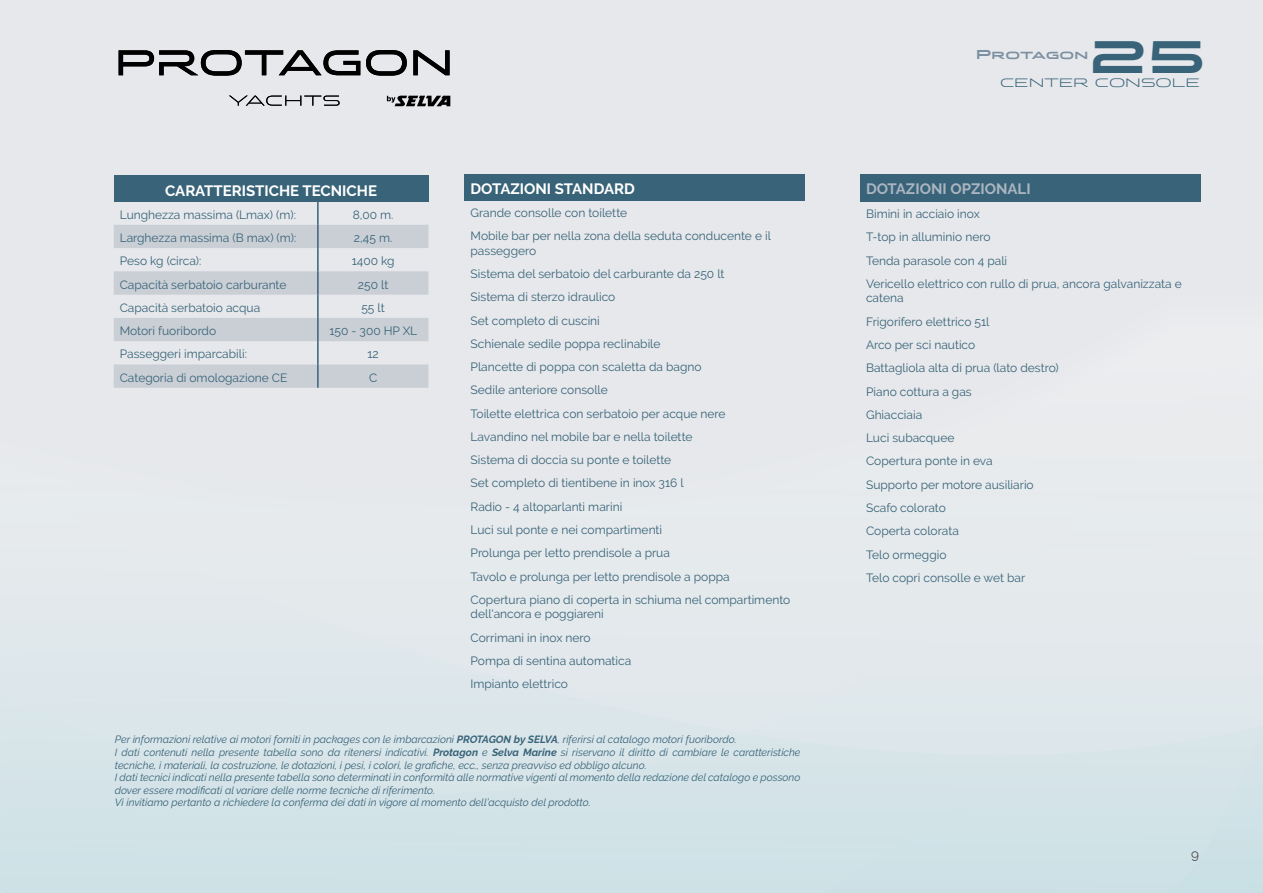
<style>
.page{position:relative;width:1263px;height:893px;background:#fff}
.page>*{position:absolute;margin:0;border:0;box-sizing:border-box;transform-origin:0 0}
.t1{font:45.3px "Stereo Gothic 750 Regular 2";color:#386378}
.t2{font:700 15px "Raleway";color:#fff}
.t3{font:700 15px "Raleway";color:#abb5c1}
.t4{font:13.5px "Raleway";color:#4d4d4f}
.t5{font:12.75px "Stereo Gothic 750 Regular 2";letter-spacing:-.005em;color:#7d90a1}
.t6{font:12px/23.2px "Raleway";color:#386378}
.t7{font:12px "Stereo Gothic 350";color:#386378}
.t8{font:italic 10.5px/12.6px "Raleway";color:#386378}
.s1{font-weight:700}
</style>
<div class="page">
<div style="left:1px;top:0;width:1262px;height:893px;background:linear-gradient(to bottom,#ebe9ec,#d8e6ea)"></div>
<div style="left:114px;top:175px;width:314px;height:26px;background:#386378"></div>
<svg style="left:114px;top:225px;width:314px;height:163px;background:#d6d9df"></svg>
<hr style="left:317px;top:201px;width:2px;height:24px;background:#386378">
<hr style="left:317px;top:225px;width:2px;height:23px;background:#386378">
<hr style="left:317px;top:248px;width:2px;height:23px;background:#386378">
<hr style="left:317px;top:271px;width:2px;height:24px;background:#386378">
<hr style="left:317px;top:295px;width:2px;height:23px;background:#386378">
<hr style="left:317px;top:318px;width:2px;height:23px;background:#386378">
<hr style="left:317px;top:341px;width:2px;height:23px;background:#386378">
<hr style="left:317px;top:364px;width:2px;height:24px;background:#386378">
<div style="left:860px;top:174px;width:340px;height:28px;background:#386378"></div>
<div style="left:465px;top:174px;width:340px;height:26px;background:#386378"></div>
<svg style="left:229px;top:96px;width:111px;height:10px"></svg>
<svg style="left:366px;top:50px;width:41px;height:26px"></svg>
<svg style="left:413px;top:50px;width:37px;height:25px"></svg>
<svg style="left:119px;top:50px;width:241px;height:26px;background:#8c8d8f"></svg>
<svg style="left:387px;top:96px;width:63px;height:10px"></svg>
<p class="t2" style="left:165px;top:182px;width:213px">CARATTERISTICHE TECNICHE</p>
<p class="t6" style="left:120px;top:203px;width:178px">Lunghezza massima (Lmax) (m):</p>
<p class="t6" style="left:353px;top:203px;width:42px">8,00 m.</p>
<p class="t6" style="left:120px;top:226px;width:178px">Larghezza massima (B max) (m):</p>
<p class="t6" style="left:354px;top:226px;width:40px">2,45 m.</p>
<p class="t6" style="left:120px;top:249px;width:83px">Peso kg (circa):</p>
<p class="t6" style="left:352px;top:249px;width:44px">1400 kg</p>
<p class="t6" style="left:120px;top:273px;width:168px">Capacità serbatoio carburante</p>
<p class="t6" style="left:358px;top:273px;width:32px">250 lt</p>
<p class="t6" style="left:120px;top:296px;width:142px">Capacità serbatoio acqua</p>
<p class="t6" style="left:361px;top:296px;width:25px">55 lt</p>
<p class="t6" style="left:120px;top:319px;width:98px">Motori fuoribordo</p>
<p class="t6" style="left:329px;top:319px;width:89px">150 - 300 HP XL</p>
<p class="t6" style="left:120px;top:343px;width:129px">Passeggeri imparcabili:</p>
<p class="t6" style="left:367px;top:343px;width:13px">12</p>
<p class="t6" style="left:120px;top:366px;width:169px">Categoria di omologazione CE</p>
<p class="t6" style="left:369px;top:366px;width:10px">C</p>
<p class="t2" style="left:471px;top:181px;width:166px">DOTAZIONI STANDARD</p>
<p class="t6" style="left:471px;top:201px;width:302px">Grande consolle con toilette<br>Mobile bar per nella zona della seduta conducente e il</p>
<p class="t6" style="left:471px;top:239px;width:321px">passeggero<br>Sistema del serbatoio del carburante da 250 lt<br>Sistema di sterzo idraulico<br>Set completo di cuscini<br>Schienale sedile poppa reclinabile<br>Plancette di poppa con scaletta da bagno<br>Sedile anteriore consolle<br>Toilette elettrica con serbatoio per acque nere<br>Lavandino nel mobile bar e nella toilette<br>Sistema di doccia su ponte e toilette<br>Set completo di tientibene in inox 316 l<br>Radio - 4 altoparlanti marini<br>Luci sul ponte e nei compartimenti<br>Prolunga per letto prendisole a prua<br>Tavolo e prolunga per letto prendisole a poppa<br>Copertura piano di coperta in schiuma nel compartimento</p>
<p class="t6" style="left:471px;top:602px;width:162px">dell'ancora e poggiareni<br>Corrimani in inox nero<br>Pompa di sentina automatica<br>Impianto elettrico</p>
<p class="t8" style="left:115px;top:733px;width:687px">Per informazioni relative ai motori forniti in packages con le imbarcazioni <span class="s1">PROTAGON by SELVA</span>, riferirsi al catalogo motori fuoribordo.<br>I dati contenuti nella presente tabella sono da ritenersi indicativi. <span class="s1">Protagon</span> e <span class="s1">Selva Marine</span> si riservano il diritto di cambiare le caratteristiche tecniche, i materiali, la costruzione, le dotazioni, i pesi, i colori, le grafiche, ecc., senza preavviso ed obbligo alcuno.<br>I dati tecnici indicati nella presente tabella sono determinati in conformità alle normative vigenti al momento della redazione del catalogo e possono dover essere modificati al variare delle norme tecniche di riferimento.<br>Vi invitiamo pertanto a richiedere la conferma dei dati in vigore al momento dell’acquisto del prodotto.</p>
<h1 class="t1" style="left:1089px;top:18px;width:119px">25</h1>
<p class="t5" style="left:976px;top:43px;width:114px">Protagon</p>
<p class="t7" style="left:1000px;top:73px;width:201px">CENTER CONSOLE</p>
<p class="t3" style="left:866px;top:181px;width:166px">DOTAZIONI OPZIONALI</p>
<p class="t6" style="left:866px;top:202px;width:317px">Bimini in acciaio inox<br>T-top in alluminio nero<br>Tenda parasole con 4 pali<br>Vericello elettrico con rullo di prua, ancora galvanizzata e</p>
<p class="t6" style="left:866px;top:287px;width:194px">catena<br>Frigorifero elettrico 51l<br>Arco per sci nautico<br>Battagliola alta di prua (lato destro)<br>Piano cottura a gas<br>Ghiacciaia<br>Luci subacquee<br>Copertura ponte in eva<br>Supporto per motore ausiliario<br>Scafo colorato<br>Coperta colorata<br>Telo ormeggio<br>Telo copri consolle e wet bar</p>
<p class="t4" style="left:1191px;top:846px;width:9px">9</p>
</div>
